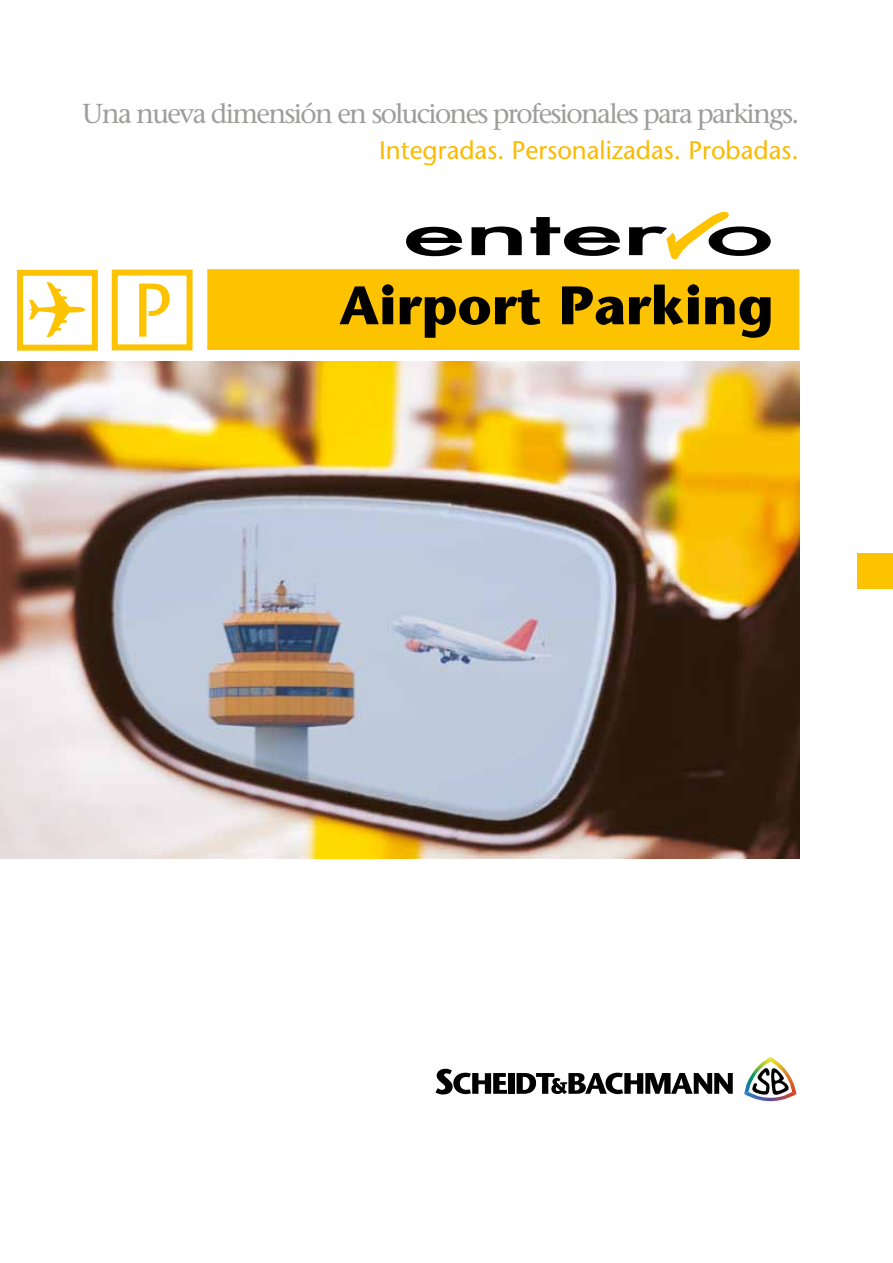
<style>
.page{position:relative;width:893px;height:1263px;background:#fff}
.page>*{position:absolute;margin:0;border:0;box-sizing:border-box;transform-origin:0 0}
.t1{font:700 54px "Stone Sans";color:#000}
.t2{font:27.3px "Stone Serif";letter-spacing:-.065em;color:#9d9d9c}
.t3{font:25.5px "Stone Sans";color:#fbba00}
</style>
<div class="page">
<div style="left:857px;top:553px;width:36px;height:35px;background:#fdc300"></div>
<svg style="left:435px;top:1069px;width:72px;height:25px"></svg>
<div style="left:508px;top:1073px;width:6px;height:21px;background:#000"></div>
<svg style="left:516px;top:1073px;width:217px;height:21px"></svg>
<img style="left:744px;top:1094px;width:52px;height:7px">
<img style="left:744px;top:1057px;width:52px;height:37px">
<svg style="left:752px;top:1068px;width:37px;height:27px"></svg>
<svg style="left:472px;top:226px;width:50px;height:29px"></svg>
<svg style="left:531px;top:217px;width:89px;height:39px"></svg>
<svg style="left:629px;top:211px;width:142px;height:49px"></svg>
<svg style="left:406px;top:227px;width:56px;height:29px"></svg>
<img style="left:0;top:361px;width:799px;height:497px">
<div style="left:207px;top:269px;width:592px;height:81px;background:#fdc300;border:4px solid #fdc300"></div>
<div style="left:17px;top:270px;width:81px;height:81px;border:6px solid #fdc300"></div>
<svg style="left:29px;top:282px;width:56px;height:55px"></svg>
<div style="left:112px;top:270px;width:81px;height:80px;border:6px solid #fdc300"></div>
<svg style="left:139px;top:284px;width:31px;height:53px"></svg>
<p class="t2" style="left:82px;top:97px;width:719px">Una nueva dimensión en soluciones profesionales para parkings.</p>
<p class="t3" style="left:379px;top:135px;width:421px">Integradas. Personalizadas. Probadas.</p>
<h1 class="t1" style="left:339px;top:273px;width:436px">Airport Parking</h1>
</div>
